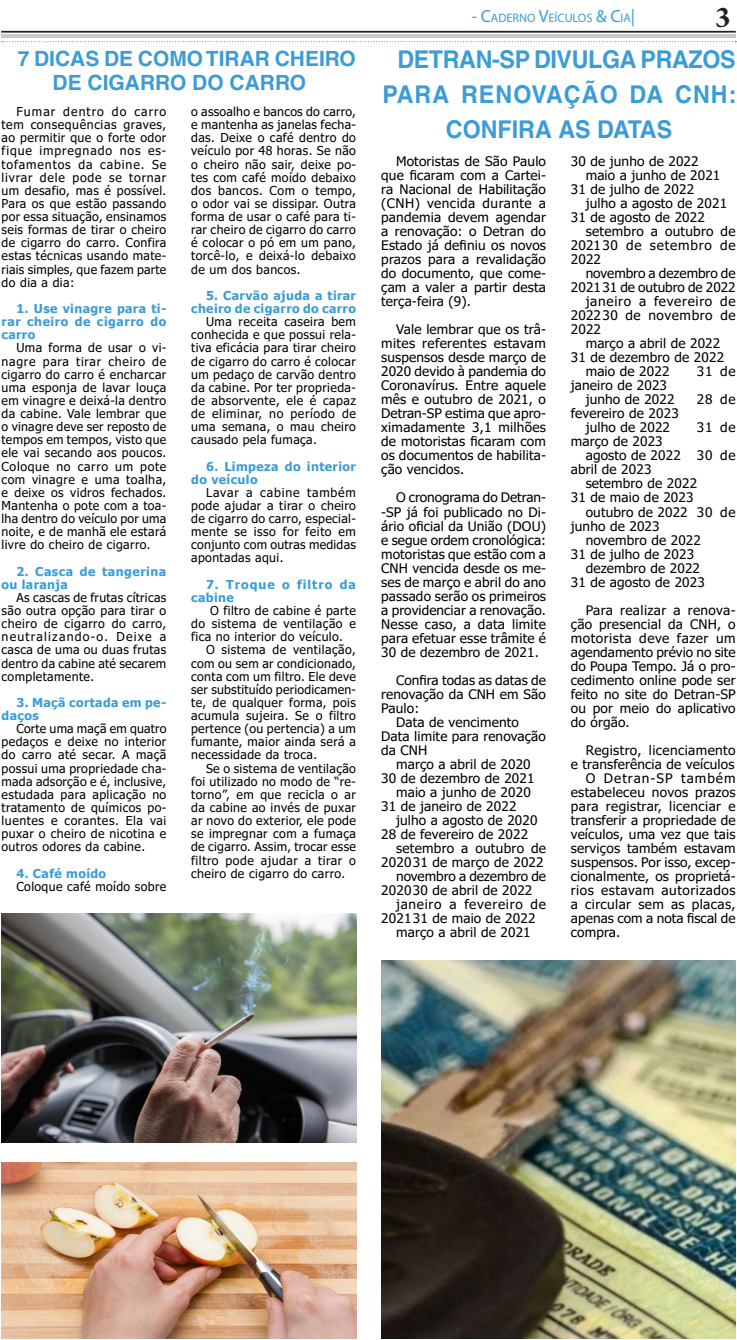
<style>
.page{position:relative;width:737px;height:1340px;background:#fff}
.page>*{position:absolute;margin:0;border:0;box-sizing:border-box;transform-origin:0 0}
.t1{font:700 30.62px "Arno Pro";color:#231f20}
.Texto_Jornal{font:700 24.5px/35px "Helvetica";letter-spacing:-.015em;color:#3b9cd6;text-align:center;scale:.95 1}
.Texto_Jornal-2{font:700 21px/24.5px "Helvetica";color:#3b9cd6}
.Texto_Jornal-3{font:13.12px/14px "Tahoma";letter-spacing:.01em;color:#000;scale:1.04 1}
.Texto_Jornal-4{font:13.12px/14px "Tahoma";letter-spacing:.045em;color:#000;scale:1.04 1}
.Texto_Jornal-5{font:12.25px/13.1px "Tahoma";letter-spacing:.03em;color:#000;text-align:justify}
.Texto_Jornal-6{font:700 12.25px/13.1px "Tahoma";letter-spacing:.03em;color:#3b9cd6}
.Texto_Jornal-7{font:700 12.25px/13.1px "Tahoma";letter-spacing:.08em;color:#3b9cd6}
.t2{font:12.25px "Myriad Pro";color:#3b9cd6}
.s1{font-size:17.5px}
</style>
<div class="page">
<hr style="left:1px;top:35px;width:734px;height:3px;background:#c7c8ca">
<hr style="left:1px;top:31px;width:734px;height:2px;background:#231f20">
<svg style="left:2px;top:41px;width:734px;height:1px"></svg>
<img style="left:2px;top:1162px;width:354px;height:176px">
<img style="left:2px;top:913px;width:354px;height:229px">
<img style="left:381px;top:961px;width:354px;height:377px">
<p class="t2" style="left:472px;top:11px;width:165px"><span class="s1">- C</span>ADERNO <span class="s1">V</span>EÍCULOS <span class="s1">&amp; C</span>IA<span class="s1">|</span></p>
<h1 class="t1" style="left:715px;top:-1px;width:17px">3</h1>
<p class="Texto_Jornal-2" style="left:53px;top:46px;width:305px;text-indent:-35px">7 DICAS DE COMO TIRAR CHEIRO<br>DE CIGARRO DO CARRO</p>
<p class="Texto_Jornal" style="left:382px;top:42px;width:374px">DETRAN-SP DIVULGA PRAZOS<br>PARA RENOVAÇÃO DA CNH:<br>CONFIRA AS DATAS</p>
<p class="Texto_Jornal-5" style="left:2px;top:106px;width:166px;text-indent:15px">Fumar dentro do carro tem consequências graves, ao permitir que o forte odor fique impregnado nos es&shy;tofamentos da cabine. Se livrar dele pode se tornar um desafio, mas é possível.<br>Para os que estão passando por essa situação, ensinamos seis formas de tirar o cheiro de cigarro do carro. Confira estas técnicas usando mate&shy;riais simples, que fazem parte do dia a dia:</p>
<p class="Texto_Jornal-6" style="left:2px;top:302px;width:166px;text-align:justify;text-indent:15px">1. Use vinagre para ti&shy;rar cheiro de cigarro do carro</p>
<p class="Texto_Jornal-5" style="left:2px;top:342px;width:166px;text-indent:15px">Uma forma de usar o vi&shy;nagre para tirar cheiro de cigarro do carro é encharcar uma esponja de lavar louça em vinagre e deixá-la dentro da cabine. Vale lembrar que o vinagre deve ser reposto de tempos em tempos, visto que ele vai secando aos poucos.<br>Coloque no carro um pote com vinagre e uma toalha, e deixe os vidros fechados.<br>Mantenha o pote com a toa&shy;lha dentro do veículo por uma noite, e de manhã ele estará livre do cheiro de cigarro.</p>
<p class="Texto_Jornal-6" style="left:2px;top:565px;width:166px;text-indent:15px">2. Casca de tangerina ou laranja</p>
<p class="Texto_Jornal-5" style="left:2px;top:591px;width:166px;text-indent:15px">As cascas de frutas cítricas são outra opção para tirar o cheiro de cigarro do carro, neutralizando-o. Deixe a casca de uma ou duas frutas dentro da cabine até secarem completamente.</p>
<p class="Texto_Jornal-6" style="left:2px;top:696px;width:166px;text-indent:15px">3. Maçã cortada em pe&shy;daços</p>
<p class="Texto_Jornal-5" style="left:2px;top:723px;width:166px;text-indent:15px">Corte uma maçã em quatro pedaços e deixe no interior do carro até secar. A maçã possui uma propriedade cha&shy;mada adsorção e é, inclusive, estudada para aplicação no tratamento de químicos po&shy;luentes e corantes. Ela vai puxar o cheiro de nicotina e outros odores da cabine.</p>
<p class="Texto_Jornal-6" style="left:16px;top:867px;width:91px">4. Café moído</p>
<p class="Texto_Jornal-5" style="left:16px;top:880px;width:151px">Coloque café moído sobre</p>
<p class="Texto_Jornal-5" style="left:191px;top:106px;width:166px">o assoalho e bancos do carro, e mantenha as janelas fecha&shy;das. Deixe o café dentro do veículo por 48 horas. Se não o cheiro não sair, deixe po&shy;tes com café moído debaixo dos bancos. Com o tempo, o odor vai se dissipar. Outra forma de usar o café para ti&shy;rar cheiro de cigarro do carro é colocar o pó em um pano, torcê-lo, e deixá-lo debaixo de um dos bancos.</p>
<p class="Texto_Jornal-6" style="left:191px;top:289px;width:166px;text-align:right">5. Carvão ajuda a tirar cheiro de cigarro do carro</p>
<p class="Texto_Jornal-5" style="left:191px;top:316px;width:166px;text-indent:15px">Uma receita caseira bem conhecida e que possui rela&shy;tiva eficácia para tirar cheiro de cigarro do carro é colocar um pedaço de carvão dentro da cabine. Por ter proprieda&shy;de absorvente, ele é capaz de eliminar, no período de uma semana, o mau cheiro causado pela fumaça.</p>
<p class="Texto_Jornal-6" style="left:191px;top:460px;width:166px;text-indent:15px">6. Limpeza do interior do veículo</p>
<p class="Texto_Jornal-5" style="left:191px;top:486px;width:166px;text-indent:15px">Lavar a cabine também pode ajudar a tirar o cheiro de cigarro do carro, especial&shy;mente se isso for feito em conjunto com outras medidas apontadas aqui.</p>
<p class="Texto_Jornal-7" style="left:191px;top:578px;width:166px;text-indent:15px">7. Troque o filtro da cabine</p>
<p class="Texto_Jornal-5" style="left:191px;top:604px;width:166px;text-indent:19px">O filtro de cabine é parte do sistema de ventilação e fica no interior do veículo.</p>
<p class="Texto_Jornal-5" style="left:191px;top:644px;width:166px;text-indent:15px">O sistema de ventilação, com ou sem ar condicionado, conta com um filtro. Ele deve ser substituído periodicamen&shy;te, de qualquer forma, pois acumula sujeira. Se o filtro pertence (ou pertencia) a um fumante, maior ainda será a necessidade da troca.</p>
<p class="Texto_Jornal-5" style="left:191px;top:762px;width:166px;text-indent:15px">Se o sistema de ventilação foi utilizado no modo de “re&shy;torno”, em que recicla o ar da cabine ao invés de puxar ar novo do exterior, ele pode se impregnar com a fumaça de cigarro. Assim, trocar esse filtro pode ajudar a tirar o cheiro de cigarro do carro.</p>
<p class="Texto_Jornal-3" style="left:381px;top:155px;width:160px;text-align:justify;text-indent:15px">Motoristas de São Paulo que ficaram com a Cartei&shy;ra Nacional de Habilitação (CNH) vencida durante a pandemia devem agendar a renovação: o Detran do Estado já definiu os novos prazos para a revalidação do documento, que come&shy;çam a valer a partir desta terça-feira (9).</p>
<p class="Texto_Jornal-3" style="left:381px;top:323px;width:160px;text-align:justify;text-indent:15px">Vale lembrar que os trâ&shy;mites referentes estavam suspensos desde março de 2020 devido à pandemia do Coronavírus. Entre aquele mês e outubro de 2021, o Detran-SP estima que apro&shy;ximadamente 3,1 milhões de motoristas ficaram com os documentos de habilita&shy;ção vencidos.</p>
<p class="Texto_Jornal-3" style="left:381px;top:491px;width:160px;text-align:justify;text-indent:15px">O cronograma do Detran--SP já foi publicado no Di&shy;ário oficial da União (DOU) e segue ordem cronológica: motoristas que estão com a CNH vencida desde os me&shy;ses de março e abril do ano passado serão os primeiros a providenciar a renovação.<br>Nesse caso, a data limite para efetuar esse trâmite é 30 de dezembro de 2021.</p>
<p class="Texto_Jornal-3" style="left:381px;top:673px;width:160px;text-align:justify;text-indent:15px">Confira todas as datas de renovação da CNH em São Paulo:</p>
<p class="Texto_Jornal-3" style="left:381px;top:715px;width:160px;text-indent:15px">Data de vencimento<br>Data limite para renovação da CNH</p>
<p class="Texto_Jornal-3" style="left:381px;top:757px;width:149px;text-align:right">março a abril de 2020<br>30 de dezembro de 2021</p>
<p class="Texto_Jornal-3" style="left:381px;top:785px;width:145px;text-indent:15px">maio a junho de 2020<br>31 de janeiro de 2022</p>
<p class="Texto_Jornal-3" style="left:381px;top:813px;width:152px;text-indent:15px">julho a agosto de 2020<br>28 de fevereiro de 2022</p>
<p class="Texto_Jornal-3" style="left:381px;top:841px;width:160px;text-align:right">setembro a outubro de<br>202031 de março de 2022</p>
<p class="Texto_Jornal-3" style="left:381px;top:869px;width:160px;text-indent:15px">novembro a dezembro de<br>202030 de abril de 2022</p>
<p class="Texto_Jornal-4" style="left:381px;top:897px;width:160px;text-indent:15px">janeiro a fevereiro de<br>202131 de maio de 2022</p>
<p class="Texto_Jornal-3" style="left:396px;top:925px;width:131px">março a abril de 2021</p>
<p class="Texto_Jornal-3" style="left:571px;top:155px;width:124px">30 de junho de 2022</p>
<p class="Texto_Jornal-3" style="left:571px;top:169px;width:145px;text-indent:15px">maio a junho de 2021<br>31 de julho de 2022</p>
<p class="Texto_Jornal-3" style="left:571px;top:197px;width:152px;text-indent:15px">julho a agosto de 2021<br>31 de agosto de 2022</p>
<p class="Texto_Jornal-3" style="left:571px;top:225px;width:160px;text-align:justify;text-indent:15px">setembro a outubro de 202130 de setembro de 2022</p>
<p class="Texto_Jornal-3" style="left:571px;top:267px;width:160px;text-align:right">novembro a dezembro de<br>202131 de outubro de 2022</p>
<p class="Texto_Jornal-3" style="left:571px;top:295px;width:160px;text-align:justify;text-indent:15px">janeiro a fevereiro de 202230 de novembro de 2022</p>
<p class="Texto_Jornal-3" style="left:571px;top:337px;width:149px;text-align:right">março a abril de 2022<br>31 de dezembro de 2022</p>
<p class="Texto_Jornal-3" style="left:585px;top:365px;width:82px">maio de 2022</p>
<p class="Texto_Jornal-3" style="left:697px;top:365px;width:39px">31 de</p>
<p class="Texto_Jornal-3" style="left:571px;top:379px;width:94px">janeiro de 2023</p>
<p class="Texto_Jornal-3" style="left:585px;top:393px;width:87px">junho de 2022</p>
<p class="Texto_Jornal-3" style="left:697px;top:393px;width:39px">28 de</p>
<p class="Texto_Jornal-3" style="left:571px;top:407px;width:105px">fevereiro de 2023</p>
<p class="Texto_Jornal-3" style="left:585px;top:421px;width:83px">julho de 2022</p>
<p class="Texto_Jornal-3" style="left:697px;top:421px;width:39px">31 de</p>
<p class="Texto_Jornal-3" style="left:571px;top:435px;width:90px">março de 2023</p>
<p class="Texto_Jornal-3" style="left:571px;top:449px;width:160px;text-indent:15px">agosto de 2022 30 de abril de 2023</p>
<p class="Texto_Jornal-3" style="left:571px;top:477px;width:123px;text-align:right">setembro de 2022<br>31 de maio de 2023</p>
<p class="Texto_Jornal-3" style="left:571px;top:505px;width:160px;text-indent:15px">outubro de 2022 30 de junho de 2023</p>
<p class="Texto_Jornal-3" style="left:571px;top:533px;width:127px;text-indent:15px">novembro de 2022<br>31 de julho de 2023</p>
<p class="Texto_Jornal-3" style="left:571px;top:561px;width:130px;text-indent:15px">dezembro de 2022<br>31 de agosto de 2023</p>
<p class="Texto_Jornal-3" style="left:571px;top:603px;width:160px;text-align:justify;text-indent:15px">Para realizar a renova&shy;ção presencial da CNH, o motorista deve fazer um agendamento prévio no site do Poupa Tempo. Já o pro&shy;cedimento online pode ser feito no site do Detran-SP ou por meio do aplicativo do órgão.</p>
<p class="Texto_Jornal-3" style="left:571px;top:743px;width:160px;text-align:right">Registro, licenciamento<br>e transferência de veículos</p>
<p class="Texto_Jornal-3" style="left:571px;top:771px;width:160px;text-align:justify;text-indent:15px">O Detran-SP também estabeleceu novos prazos para registrar, licenciar e transferir a propriedade de veículos, uma vez que tais serviços também estavam suspensos. Por isso, excep&shy;cionalmente, os proprietá&shy;rios estavam autorizados a circular sem as placas, apenas com a nota fiscal de compra.</p>
</div>
